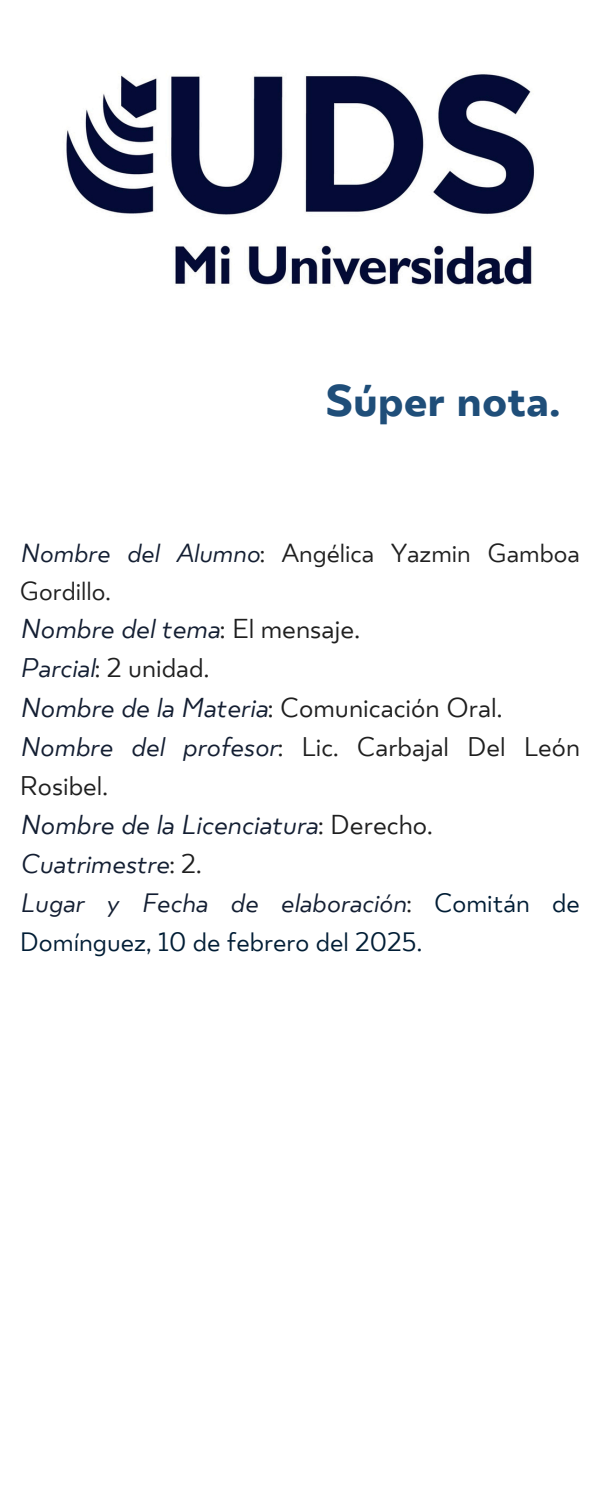
<style>
.page{position:relative;width:600px;height:1500px;background:#fff}
.page>*{position:absolute;margin:0;border:0;box-sizing:border-box;transform-origin:0 0}
.t1{font:700 44.3px "TT Smalls";color:#1f4e79}
.t2{font:italic 26.7px "TT Smalls";color:#131e32}
.t3{font:26.7px "TT Smalls";color:#1f1f1f}
.t4{font:26.3px "TT Smalls";color:#1f1f1f}
.t5{font:italic 26.3px "TT Smalls";color:#131e32}
.t6{font:italic 25.9px "TT Smalls";color:#131e32}
.t7{font:25.9px "TT Smalls";color:#001d35}
.t8{font:25.5px/37.5px "TT Smalls";color:#1f1f1f}
.s1{font-style:italic;color:#131e32}
.s2{font-style:normal;color:#1f1f1f}
.s3{font-style:normal;color:#001d35}
</style>
<div class="page">
<img style="left:66px;top:74px;width:469px;height:211px">
<p class="t1" style="left:326px;top:382px;width:236px">Súper nota.</p>
<h1 class="t8" style="left:20px;top:537px;width:562px"><span class="s1">Nombre del Alumno</span>: Angélica Yazmin Gamboa<br>Gordillo.</h1>
<p class="t2" style="left:20px;top:618px;width:342px">Nombre del tema<span class="s2">: El mensaje.</span></p>
<p class="t4" style="left:20px;top:657px;width:191px"><span class="s1">Parcial</span>: 2 unidad.</p>
<p class="t3" style="left:20px;top:696px;width:484px"><span class="s1">Nombre de la Materia</span>: Comunicación Oral.</p>
<p class="t4" style="left:20px;top:736px;width:562px"><span class="s1">Nombre del profesor</span>: Lic. Carbajal Del León</p>
<p class="t4" style="left:20px;top:775px;width:89px">Rosibel.</p>
<p class="t2" style="left:20px;top:814px;width:414px">Nombre de la Licenciatura<span class="s2">: Derecho.</span></p>
<p class="t5" style="left:20px;top:853px;width:183px">Cuatrimestre<span class="s2">: 2.</span></p>
<p class="t6" style="left:20px;top:893px;width:562px">Lugar y Fecha de elaboración<span class="s2">:</span> <span class="s3">Comitán de</span></p>
<p class="t7" style="left:20px;top:931px;width:404px">Domínguez, 10 de febrero del 2025.</p>
</div>
